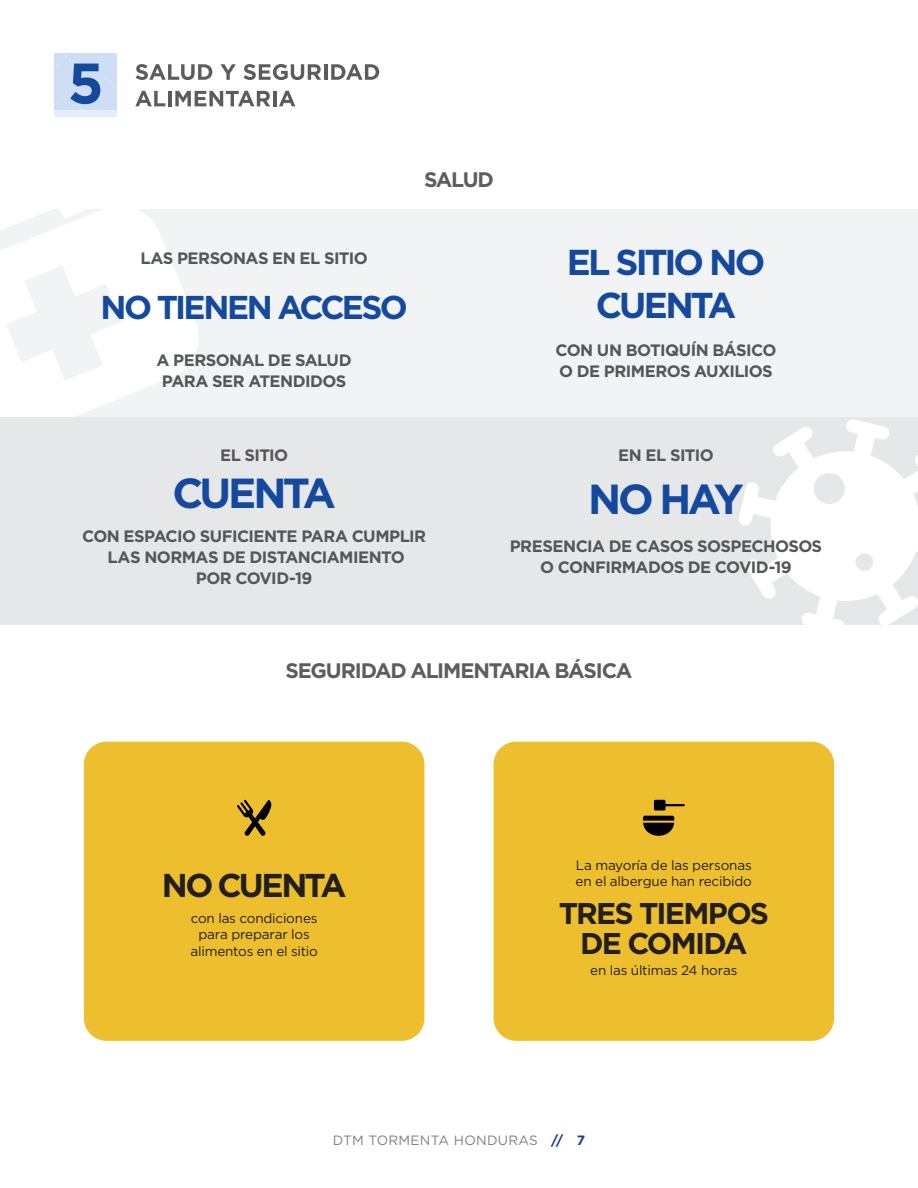
<style>
.page{position:relative;width:918px;height:1188px;background:#fff}
.page>*{position:absolute;margin:0;border:0;box-sizing:border-box;transform-origin:0 0}
.t1{font:700 57px "Gotham";color:#14499d}
.t2{font:700 42px "Gotham";letter-spacing:-.09em;color:#14499d}
.t3{font:700 36px/43.2px "Gotham";letter-spacing:-.085em;color:#14499d;text-align:center}
.t4{font:700 33px "Gotham";letter-spacing:-.08em;color:#14499d}
.t5{font:700 33px "Gotham";letter-spacing:-.085em;color:#231f20}
.t6{font:700 30px/30.6px "Gotham";letter-spacing:-.06em;color:#231f20;text-align:center}
.t7{font:700 21px "Gotham";letter-spacing:-.06em;color:#5d5d5d}
.t8{font:700 16.5px/21px "Gotham";letter-spacing:-.035em;color:#545758;text-align:center}
.t9{font:13.5px/16.2px "Gotham";letter-spacing:-.015em;color:#231f20;text-align:center}
.t10{font:13.5px "Gotham";letter-spacing:.02em;color:#808080}
.s1{font-weight:700;color:#1d3d90}
</style>
<div class="page">
<div style="left:0;top:210px;width:918px;height:207px;background:#f2f3f4"></div>
<svg style="left:136px;top:64px;width:76px;height:16px"></svg>
<svg style="left:220px;top:64px;width:16px;height:16px"></svg>
<svg style="left:244px;top:64px;width:77px;height:16px"></svg>
<hr style="left:324px;top:64px;width:3px;height:16px;background:#5c5c5c">
<svg style="left:331px;top:64px;width:48px;height:16px"></svg>
<svg style="left:135px;top:91px;width:30px;height:15px"></svg>
<hr style="left:168px;top:91px;width:3px;height:15px;background:#5c5c5c">
<svg style="left:175px;top:91px;width:95px;height:15px"></svg>
<hr style="left:273px;top:91px;width:3px;height:15px;background:#5c5c5c">
<svg style="left:279px;top:91px;width:16px;height:15px"></svg>
<svg style="left:0;top:209px;width:204px;height:208px;fill:#fff"></svg>
<svg style="left:0;top:209px;width:84px;height:48px"></svg>
<div style="left:54px;top:53px;width:62px;height:63px;background:#cfdef7"></div>
<svg style="left:64px;top:55px;width:19px;height:19px"></svg>
<div style="left:54px;top:110px;width:62px;height:6px;background:#e5effb"></div>
<div style="left:84px;top:742px;width:340px;height:299px;background:#edbf2e;border-radius:23px"></div>
<div style="left:494px;top:742px;width:340px;height:299px;background:#edbf2e;border-radius:23px"></div>
<svg style="left:237px;top:800px;width:35px;height:36px"></svg>
<svg style="left:643px;top:800px;width:42px;height:36px"></svg>
<div style="left:0;top:417px;width:918px;height:208px;background:#e6e7e9"></div>
<svg style="left:739px;top:419px;width:179px;height:206px"></svg>
<h1 class="t1" style="left:68px;top:46px;width:37px">5</h1>
<p class="t7" style="left:424px;top:166px;width:71px">SALUD</p>
<p class="t8" style="left:140px;top:247px;width:229px">LAS PERSONAS EN EL SITIO</p>
<h3 class="t4" style="left:101px;top:285px;width:309px">NO TIENEN ACCESO</h3>
<p class="t8" style="left:157px;top:350px;width:197px">A PERSONAL DE SALUD<br>PARA SER ATENDIDOS</p>
<h3 class="t3" style="left:567px;top:241px;width:200px">EL SITIO NO<br>CUENTA</h3>
<p class="t8" style="left:556px;top:339px;width:222px;text-align:left">CON UN BOTIQUÍN BÁSICO<br>O DE PRIMEROS AUXILIOS</p>
<p class="t8" style="left:220px;top:444px;width:70px">EL SITIO</p>
<p class="t8" style="left:618px;top:444px;width:97px">EN EL SITIO</p>
<h2 class="t2" style="left:172px;top:466px;width:165px">CUENTA</h2>
<p class="t8" style="left:82px;top:526px;width:346px">CON ESPACIO SUFICIENTE PARA CUMPLIR<br>LAS NORMAS DE DISTANCIAMIENTO<br>POR COVID-19</p>
<h2 class="t2" style="left:588px;top:471px;width:157px">NO HAY</h2>
<p class="t8" style="left:510px;top:536px;width:314px">PRESENCIA DE CASOS SOSPECHOSOS<br>O CONFIRMADOS DE COVID-19</p>
<p class="t7" style="left:285px;top:657px;width:349px">SEGURIDAD ALIMENTARIA BÁSICA</p>
<h3 class="t5" style="left:162px;top:863px;width:186px">NO CUENTA</h3>
<p class="t9" style="left:190px;top:910px;width:129px">con las condiciones para preparar los alimentos en el sitio</p>
<p class="t9" style="left:576px;top:857px;width:178px;text-align:left">La mayoría de las personas en el albergue han recibido</p>
<h3 class="t6" style="left:559px;top:898px;width:212px">TRES TIEMPOS<br>DE COMIDA</h3>
<p class="t9" style="left:590px;top:962px;width:149px">en las últimas 24 horas</p>
<p class="t10" style="left:333px;top:1131px;width:254px">DTM TORMENTA HONDURAS <span class="s1">// 7</span></p>
</div>
